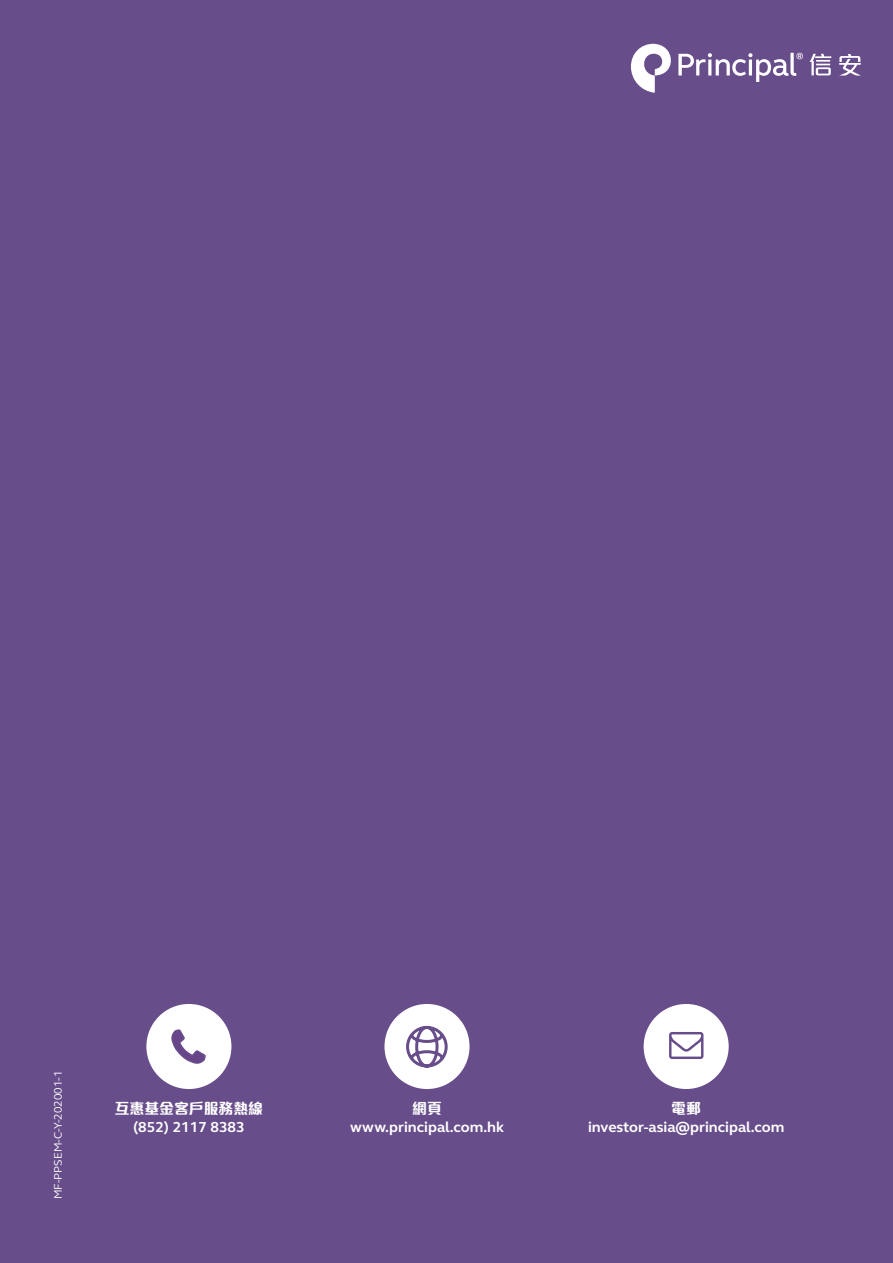
<style>
.page{position:relative;width:893px;height:1263px;background:#684d8b}
.page>*{position:absolute;margin:0;border:0;box-sizing:border-box;transform-origin:0 0}
.t1{font:700 14.85px "FS Elliot Pro";color:#fff}
.t2{font:800 14.85px "M Elle HK";color:#fff}
.t3{font:11.25px "FS Elliot Pro";color:#fff}
</style>
<div class="page">
<div style="left:146px;top:1004px;width:85px;height:85px;background:#fff;border-radius:50%"></div>
<svg style="left:171px;top:1029px;width:35px;height:35px"></svg>
<div style="left:644px;top:1004px;width:85px;height:85px;background:#fff;border-radius:50%"></div>
<svg style="left:669px;top:1032px;width:34px;height:27px"></svg>
<div style="left:384px;top:1004px;width:86px;height:85px;background:#fff;border-radius:50%"></div>
<svg style="left:406px;top:1025px;width:42px;height:43px"></svg>
<svg style="left:631px;top:44px;width:40px;height:49px"></svg>
<svg style="left:678px;top:53px;width:125px;height:29px"></svg>
<svg style="left:809px;top:54px;width:22px;height:21px"></svg>
<svg style="left:839px;top:54px;width:22px;height:22px"></svg>
<p class="t3" style="left:51px;top:1199px;width:130px;rotate:-90deg">MF-PPSEM-C-Y-202001-1</p>
<p class="t2" style="left:115px;top:1097px;width:150px">互惠基金客戶服務熱線</p>
<p class="t1" style="left:133px;top:1117px;width:113px">(852) 2117 8383</p>
<p class="t2" style="left:412px;top:1097px;width:31px">網頁</p>
<p class="t1" style="left:350px;top:1117px;width:155px">www.principal.com.hk</p>
<p class="t2" style="left:671px;top:1097px;width:31px">電郵</p>
<p class="t1" style="left:588px;top:1117px;width:198px">investor-asia@principal.com</p>
</div>
